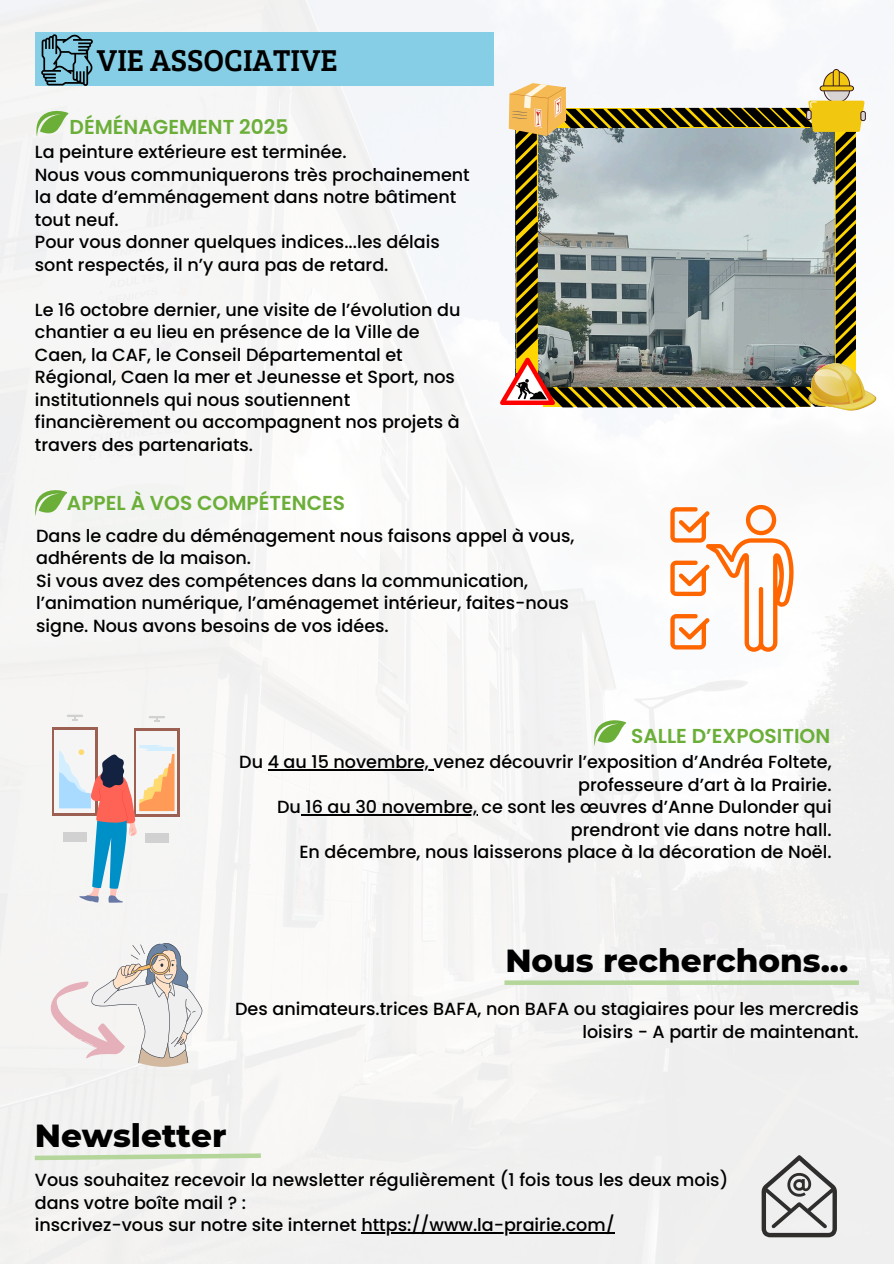
<style>
.page{position:relative;width:894px;height:1264px;background:#fff}
.page>*{position:absolute;margin:0;border:0;box-sizing:border-box;transform-origin:0 0}
.t1{font:800 32.55px "Montserrat";color:#000}
.t2{font:31.2px "Bree Serif";color:#000}
.t3{font:600 20.1px "Poppins";color:#6baf39}
.t4{font:500 17.55px/22.5px "Poppins";color:#000}
</style>
<div class="page">
<div style="left:0;top:0;width:893px;height:1263px;background:#f5f5f5"></div>
<div style="left:35px;top:32px;width:458px;height:54px;background:#85cee5"></div>
<svg style="left:36px;top:109px;width:32px;height:30px"></svg>
<svg style="left:593px;top:718px;width:33px;height:30px"></svg>
<svg style="left:52px;top:727px;width:46px;height:88px"></svg>
<div style="left:55px;top:730px;width:40px;height:82px;background:#f5f5f5"></div>
<hr style="left:67px;top:714px;width:16px;height:3px;background:#d1d1d1">
<svg style="left:72px;top:717px;width:5px;height:3px"></svg>
<div style="left:134px;top:728px;width:45px;height:88px;background:#9c6053"></div>
<div style="left:137px;top:731px;width:40px;height:82px;background:#f5f5f5"></div>
<svg style="left:149px;top:716px;width:16px;height:5px"></svg>
<svg style="left:59px;top:745px;width:115px;height:157px"></svg>
<svg style="left:41px;top:34px;width:52px;height:52px"></svg>
<svg style="left:500px;top:69px;width:376px;height:341px"></svg>
<svg style="left:35px;top:488px;width:32px;height:30px"></svg>
<svg style="left:504px;top:980px;width:354px;height:4px"></svg>
<svg style="left:36px;top:942px;width:166px;height:131px"></svg>
<svg style="left:761px;top:1155px;width:75px;height:82px"></svg>
<svg style="left:30px;top:1151px;width:235px;height:11px"></svg>
<svg style="left:670px;top:503px;width:125px;height:148px"></svg>
<hr style="left:267px;top:769px;width:166px;height:1px;background:#000">
<hr style="left:301px;top:814px;width:176px;height:1px;background:#000">
<hr style="left:361px;top:1232px;width:253px;height:1px;background:#000">
<h1 class="t2" style="left:97px;top:38px;width:242px">VIE ASSOCIATIVE</h1>
<p class="t3" style="left:70px;top:113px;width:220px">DÉMÉNAGEMENT 2025</p>
<h3 class="t4" style="left:35px;top:141px;width:313px">La peinture extérieure est terminée.</h3>
<p class="t4" style="left:35px;top:163px;width:436px">Nous vous communiquerons très prochainement la date d’emménagement dans notre bâtiment tout neuf.</p>
<p class="t4" style="left:35px;top:231px;width:406px">Pour vous donner quelques indices...les délais sont respectés, il n’y aura pas de retard.</p>
<p class="t4" style="left:35px;top:298px;width:427px">Le 16 octobre dernier, une visite de l’évolution du chantier a eu lieu en présence de la Ville de Caen, la CAF, le Conseil Départemental et Régional, Caen la mer et Jeunesse et Sport, nos institutionnels qui nous soutiennent financièrement ou accompagnent nos projets à travers des partenariats.</p>
<p class="t3" style="left:67px;top:488px;width:280px">APPEL À VOS COMPÉTENCES</p>
<p class="t4" style="left:36px;top:524px;width:540px">Dans le cadre du déménagement nous faisons appel à vous, adhérents de la maison.</p>
<p class="t4" style="left:36px;top:569px;width:534px">Si vous avez des compétences dans la communication, l’animation numérique, l’aménagemet intérieur, faites-nous signe. Nous avons besoins de vos idées.</p>
<p class="t3" style="left:631px;top:722px;width:200px">SALLE D’EXPOSITION</p>
<p class="t4" style="left:239px;top:751px;width:593px">Du 4 au 15 novembre, venez découvrir l’exposition d’Andréa Foltete,</p>
<p class="t4" style="left:277px;top:773px;width:556px;text-align:right">professeure d’art à la Prairie.<br>Du 16 au 30 novembre, ce sont les œuvres d’Anne Dulonder qui</p>
<p class="t4" style="left:299px;top:818px;width:533px;text-align:right">prendront vie dans notre hall.<br>En décembre, nous laisserons place à la décoration de Noël.</p>
<p class="t1" style="left:505px;top:940px;width:344px">Nous recherchons...</p>
<p class="t4" style="left:235px;top:997px;width:625px;text-align:right">Des animateurs.trices BAFA, non BAFA ou stagiaires pour les mercredis loisirs - A partir de maintenant.</p>
<p class="t1" style="left:35px;top:1115px;width:193px">Newsletter</p>
<p class="t4" style="left:35px;top:1168px;width:694px">Vous souhaitez recevoir la newsletter régulièrement (1 fois tous les deux mois) dans votre boîte mail ? :</p>
<p class="t4" style="left:35px;top:1213px;width:581px">inscrivez-vous sur notre site internet https://www.la-prairie.com/</p>
</div>
